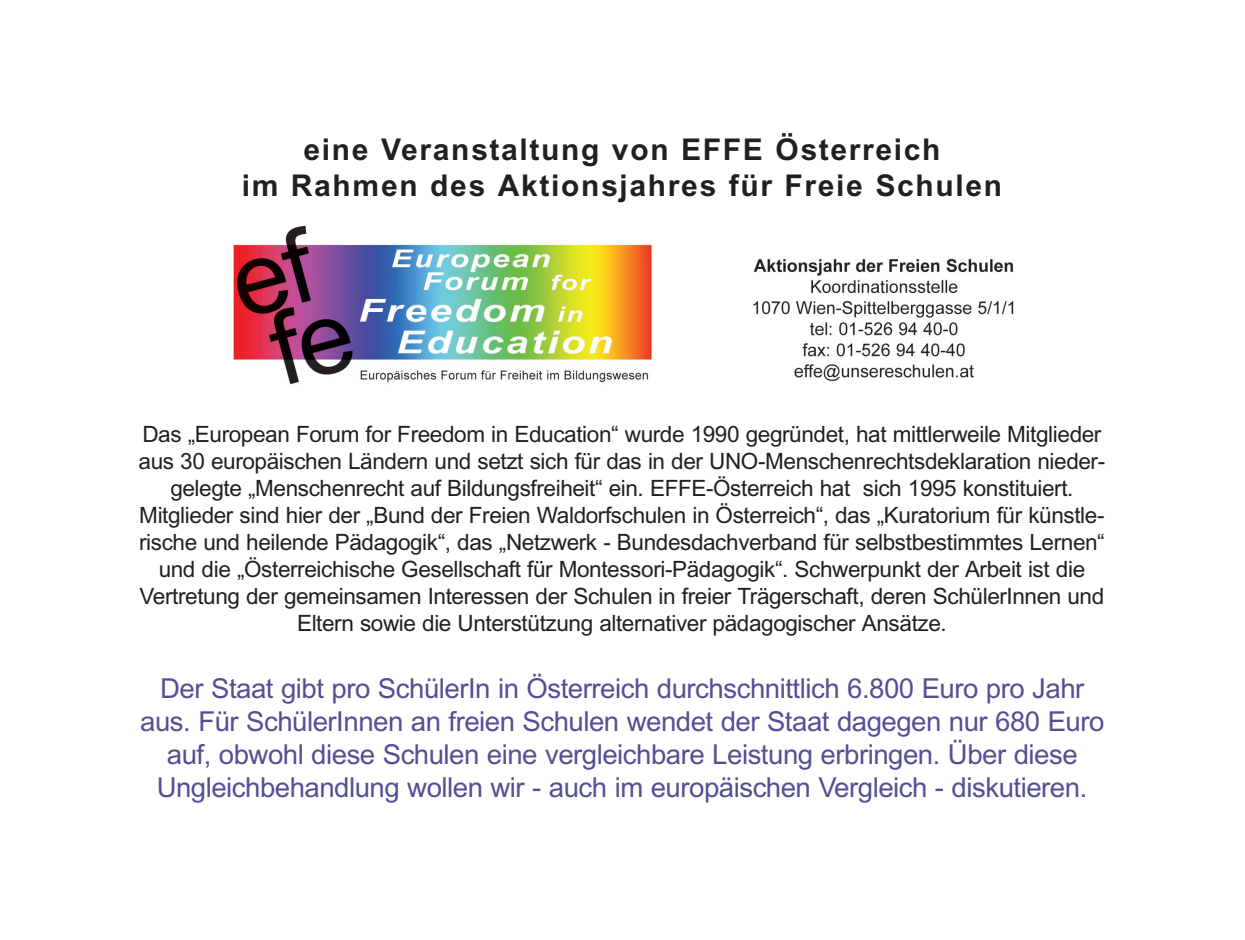
<style>
.page{position:relative;width:1245px;height:940px;background:#fff}
.page>*{position:absolute;margin:0;border:0;box-sizing:border-box;transform-origin:0 0}
.t1{font:700 30px/36px "Arial";letter-spacing:.055em;color:#231f20;text-align:center}
.t2{font:27.5px/33px "Arial";letter-spacing:-.015em;color:#524f95;text-align:center}
.t3{font:22.5px/27px "Arial";letter-spacing:-.015em;color:#231f20;text-align:center}
</style>
<div class="page">
<img style="left:233px;top:225px;width:781px;height:160px">
<h1 class="t1" style="left:242px;top:134px;width:762px">eine Veranstaltung von EFFE Österreich<br>im Rahmen des Aktionsjahres für Freie Schulen</h1>
<p class="t3" style="left:139px;top:423px;width:968px">Das „European Forum for Freedom in Education“ wurde 1990 gegründet, hat mittlerweile Mitglieder aus 30 europäischen Ländern und setzt sich für das in der UNO-Menschenrechtsdeklaration nieder&shy;gelegte „Menschenrecht auf Bildungsfreiheit“ ein. EFFE-Österreich hat sich 1995 konstituiert.<br>Mitglieder sind hier der „Bund der Freien Waldorfschulen in Österreich“, das „Kuratorium für künstle&shy;rische und heilende Pädagogik“, das „Netzwerk - Bundesdachverband für selbstbestimmtes Lernen“ und die „Österreichische Gesellschaft für Montessori-Pädagogik“. Schwerpunkt der Arbeit ist die Vertretung der gemeinsamen Interessen der Schulen in freier Trägerschaft, deren SchülerInnen und Eltern sowie die Unterstützung alternativer pädagogischer Ansätze.</p>
<p class="t2" style="left:140px;top:674px;width:966px">Der Staat gibt pro SchülerIn in Österreich durchschnittlich 6.800 Euro pro Jahr aus. Für SchülerInnen an freien Schulen wendet der Staat dagegen nur 680 Euro auf, obwohl diese Schulen eine vergleichbare Leistung erbringen. Über diese Ungleichbehandlung wollen wir - auch im europäischen Vergleich - diskutieren.</p>
</div>
